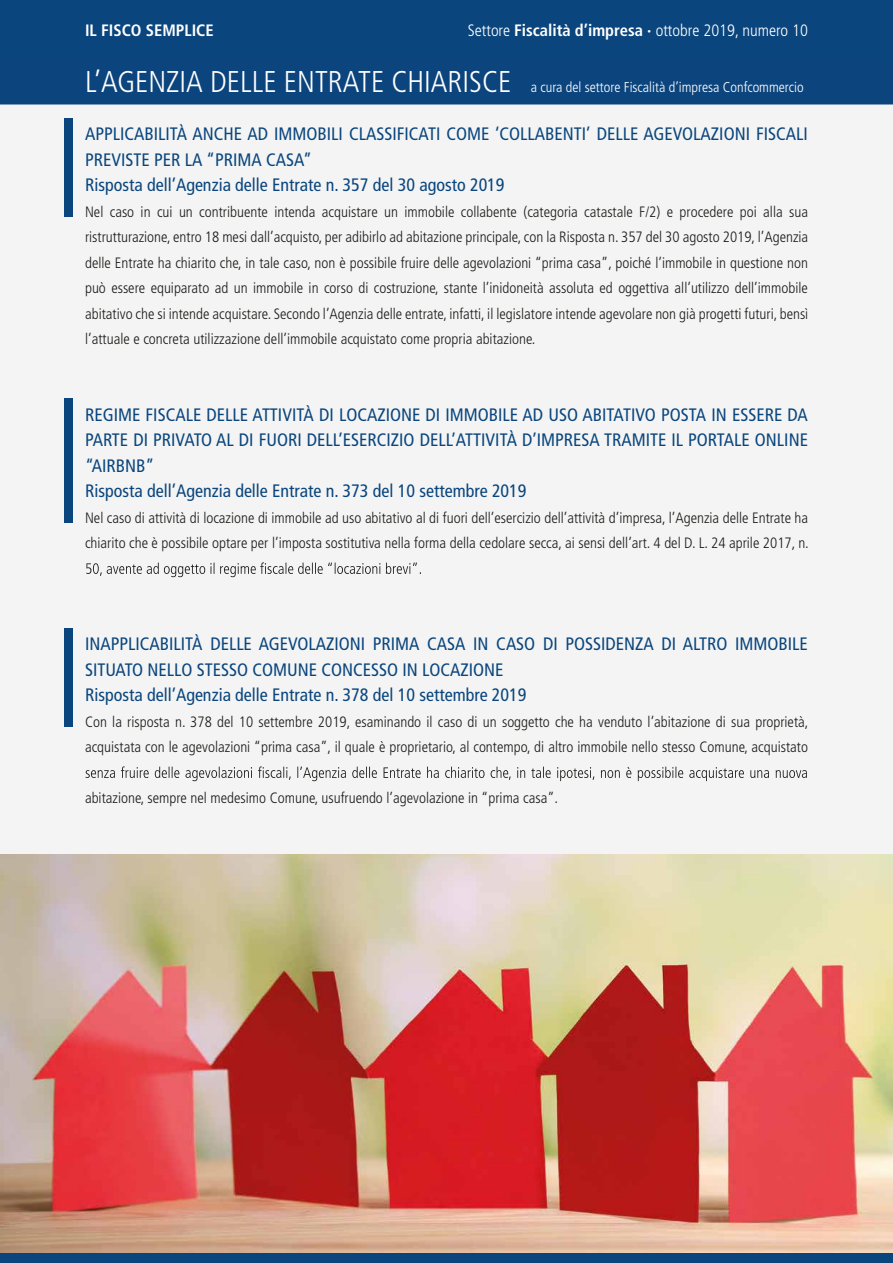
<style>
.page{position:relative;width:893px;height:1263px;background:#fff}
.page>*{position:absolute;margin:0;border:0;box-sizing:border-box;transform-origin:0 0}
.t1{font:condensed 18px/25.5px "Frutiger LT Std";color:#0a457e}
.t2{font:300 condensed 16.5px "Frutiger LT Std";color:#fff}
.t3{font:700 condensed 16.5px "Frutiger LT Std";color:#fff}
.t4{font:300 condensed 15px/25.5px "Frutiger LT Std";color:#1d1d1b}
.t5{font:300 condensed 14.25px "Frutiger LT Std";color:#fff}
.s1{font-weight:700}
.s2{font-size:30px}
</style>
<div class="page">
<div style="left:0;top:0;width:893px;height:64px;background:#0a457e"></div>
<div style="left:0;top:1252px;width:893px;height:11px;background:#0a457e"></div>
<div style="left:0;top:105px;width:893px;height:1147px;background:#f3f4f3"></div>
<div style="left:64px;top:118px;width:8px;height:99px;background:#0a457e"></div>
<div style="left:64px;top:399px;width:8px;height:124px;background:#0a457e"></div>
<svg style="left:86px;top:562px;width:335px;height:15px"></svg>
<div style="left:64px;top:628px;width:8px;height:99px;background:#0a457e"></div>
<svg style="left:86px;top:766px;width:721px;height:15px"></svg>
<img style="left:0;top:854px;width:893px;height:398px">
<div style="left:0;top:60px;width:893px;height:45px;background:#0c457e"></div>
<p class="t3" style="left:85px;top:20px;width:130px">IL FISCO SEMPLICE</p>
<p class="t2" style="left:468px;top:21px;width:342px">Settore <span class="s1">Fiscalità d’impresa ·</span> ottobre 2019, numero 10</p>
<p class="t5" style="left:85px;top:79px;width:720px"><span class="s2">L’AGENZIA DELLE ENTRATE CHIARISCE</span> a cura del settore Fiscalità d’impresa Confcommercio</p>
<p class="t1" style="left:85px;top:121px;width:724px">APPLICABILITÀ ANCHE AD IMMOBILI CLASSIFICATI COME ‘COLLABENTI’ DELLE AGEVOLAZIONI FISCALI<br>PREVISTE PER LA “PRIMA CASA”<br>Risposta dell’Agenzia delle Entrate n. 357 del 30 agosto 2019</p>
<p class="t4" style="left:85px;top:199px;width:725px;text-align:justify">Nel caso in cui un contribuente intenda acquistare un immobile collabente (categoria catastale F/2) e procedere poi alla sua ristrutturazione, entro 18 mesi dall’acquisto, per adibirlo ad abitazione principale, con la Risposta n. 357 del 30 agosto 2019, l’Agenzia delle Entrate ha chiarito che, in tale caso, non è possibile fruire delle agevolazioni “prima casa”, poiché l’immobile in questione non può essere equiparato ad un immobile in corso di costruzione, stante l’inidoneità assoluta ed oggettiva all’utilizzo dell’immobile abitativo che si intende acquistare. Secondo l’Agenzia delle entrate, infatti, il legislatore intende agevolare non già progetti futuri, bensì l’attuale e concreta utilizzazione dell’immobile acquistato come propria abitazione.</p>
<p class="t1" style="left:85px;top:402px;width:724px">REGIME FISCALE DELLE ATTIVITÀ DI LOCAZIONE DI IMMOBILE AD USO ABITATIVO POSTA IN ESSERE DA PARTE DI PRIVATO AL DI FUORI DELL’ESERCIZIO DELL’ATTIVITÀ D’IMPRESA TRAMITE IL PORTALE ONLINE “AIRBNB”<br>Risposta dell’Agenzia delle Entrate n. 373 del 10 settembre 2019</p>
<p class="t4" style="left:85px;top:505px;width:725px">Nel caso di attività di locazione di immobile ad uso abitativo al di fuori dell’esercizio dell’attività d’impresa, l’Agenzia delle Entrate ha chiarito che è possibile optare per l’imposta sostitutiva nella forma della cedolare secca, ai sensi dell’art. 4 del D. L. 24 aprile 2017, n.</p>
<p class="t1" style="left:85px;top:631px;width:724px">INAPPLICABILITÀ DELLE AGEVOLAZIONI PRIMA CASA IN CASO DI POSSIDENZA DI ALTRO IMMOBILE<br>SITUATO NELLO STESSO COMUNE CONCESSO IN LOCAZIONE<br>Risposta dell’Agenzia delle Entrate n. 378 del 10 settembre 2019</p>
<p class="t4" style="left:85px;top:709px;width:725px">Con la risposta n. 378 del 10 settembre 2019, esaminando il caso di un soggetto che ha venduto l’abitazione di sua proprietà, acquistata con le agevolazioni “prima casa”, il quale è proprietario, al contempo, di altro immobile nello stesso Comune, acquistato</p>
<p class="t4" style="left:85px;top:786px;width:475px">abitazione, sempre nel medesimo Comune, usufruendo l’agevolazione in “prima casa”.</p>
</div>
